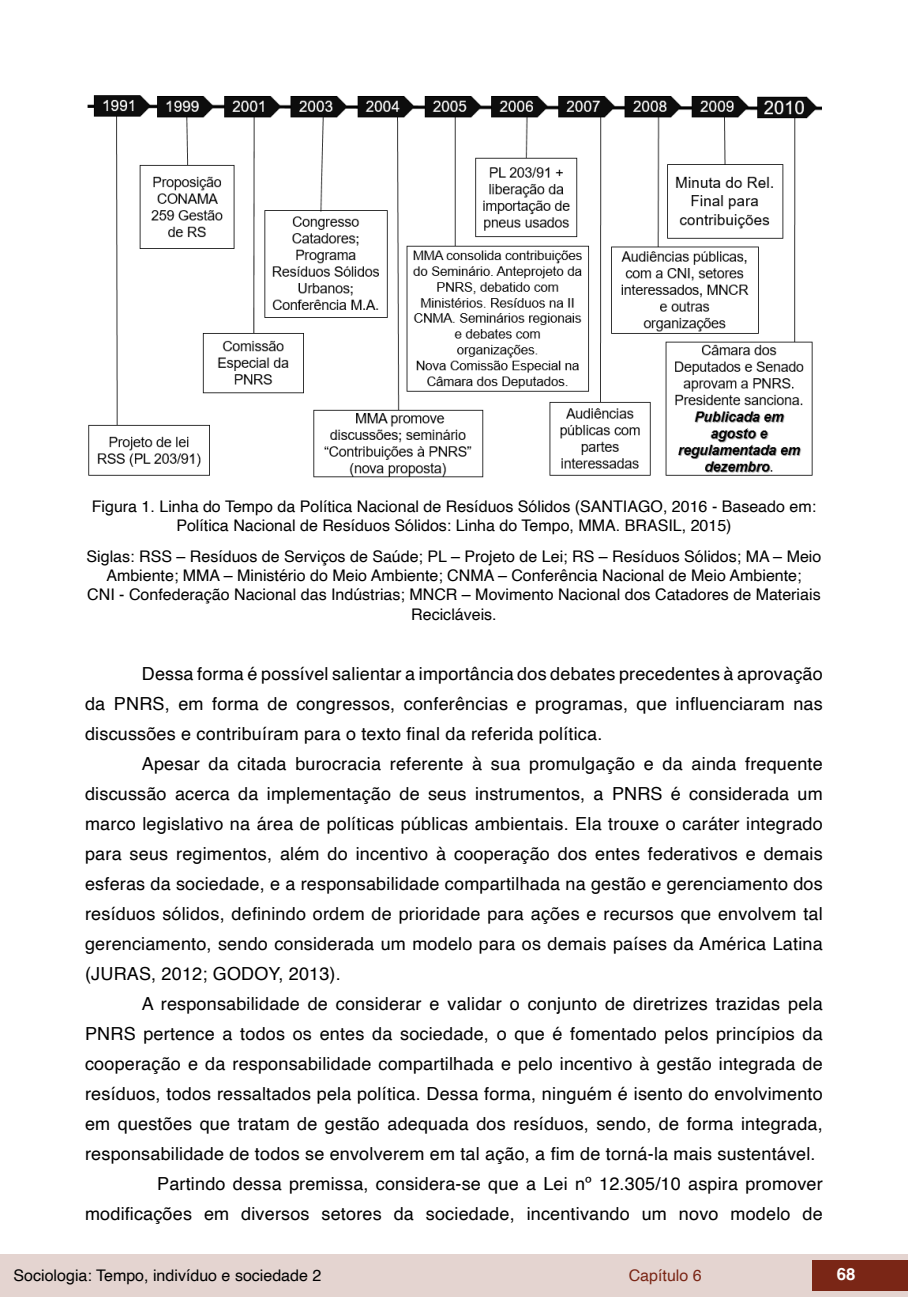
<style>
.page{position:relative;width:908px;height:1304px;background:#fff}
.page>*{position:absolute;margin:0;border:0;box-sizing:border-box;transform-origin:0 0}
.t1{font:18px/30px "Helvetica";letter-spacing:.01em;color:#000;text-align:justify}
.t2{font:700 16.8px "Helvetica";color:#fff}
.t3{font:16px/19.2px "Helvetica";color:#000;text-align:center}
.t4{font:16px "Helvetica";color:#7a2616}
</style>
<div class="page">
<div style="left:0;top:1254px;width:906px;height:43px;background:#e4d4d0"></div>
<div style="left:812px;top:1261px;width:95px;height:30px;background:#7a2616"></div>
<img style="left:87px;top:95px;width:734px;height:383px">
<p class="t3" style="left:92px;top:498px;width:725px">Figura 1. Linha do Tempo da Política Nacional de Resíduos Sólidos (SANTIAGO, 2016 - Baseado em:<br>Política Nacional de Resíduos Sólidos: Linha do Tempo, MMA. BRASIL, 2015)</p>
<p class="t3" style="left:87px;top:547px;width:736px">Siglas: RSS – Resíduos de Serviços de Saúde; PL – Projeto de Lei; RS – Resíduos Sólidos; MA – Meio Ambiente; MMA – Ministério do Meio Ambiente; CNMA – Conferência Nacional de Meio Ambiente;<br>CNI - Confederação Nacional das Indústrias; MNCR – Movimento Nacional dos Catadores de Materiais Recicláveis.</p>
<p class="t1" style="left:85px;top:659px;width:738px;text-indent:57px">Dessa forma é possível salientar a importância dos debates precedentes à aprovação da PNRS, em forma de congressos, conferências e programas, que influenciaram nas discussões e contribuíram para o texto final da referida política.</p>
<p class="t1" style="left:85px;top:749px;width:738px;text-indent:57px">Apesar da citada burocracia referente à sua promulgação e da ainda frequente discussão acerca da implementação de seus instrumentos, a PNRS é considerada um marco legislativo na área de políticas públicas ambientais. Ela trouxe o caráter integrado para seus regimentos, além do incentivo à cooperação dos entes federativos e demais esferas da sociedade, e a responsabilidade compartilhada na gestão e gerenciamento dos resíduos sólidos, definindo ordem de prioridade para ações e recursos que envolvem tal gerenciamento, sendo considerada um modelo para os demais países da América Latina (JURAS, 2012; GODOY, 2013).</p>
<p class="t1" style="left:142px;top:989px;width:682px">A responsabilidade de considerar e validar o conjunto de diretrizes trazidas pela</p>
<p class="t1" style="left:85px;top:1019px;width:738px">PNRS pertence a todos os entes da sociedade, o que é fomentado pelos princípios da</p>
<p class="t1" style="left:85px;top:1049px;width:738px">cooperação e da responsabilidade compartilhada e pelo incentivo à gestão integrada de</p>
<p class="t1" style="left:85px;top:1079px;width:738px">resíduos, todos ressaltados pela política. Dessa forma, ninguém é isento do envolvimento</p>
<p class="t1" style="left:85px;top:1109px;width:738px">em questões que tratam de gestão adequada dos resíduos, sendo, de forma integrada,</p>
<p class="t1" style="left:85px;top:1139px;width:731px">responsabilidade de todos se envolverem em tal ação, a fim de torná-la mais sustentável.</p>
<p class="t1" style="left:157px;top:1169px;width:666px">Partindo dessa premissa, considera-se que a Lei nº 12.305/10 aspira promover</p>
<p class="t1" style="left:85px;top:1199px;width:738px">modificações em diversos setores da sociedade, incentivando um novo modelo de</p>
<p class="t3" style="left:14px;top:1266px;width:309px">Sociologia: Tempo, indivíduo e sociedade 2</p>
<p class="t4" style="left:628px;top:1263px;width:74px">Capítulo 6</p>
<p class="t2" style="left:836px;top:1264px;width:20px">68</p>
</div>
